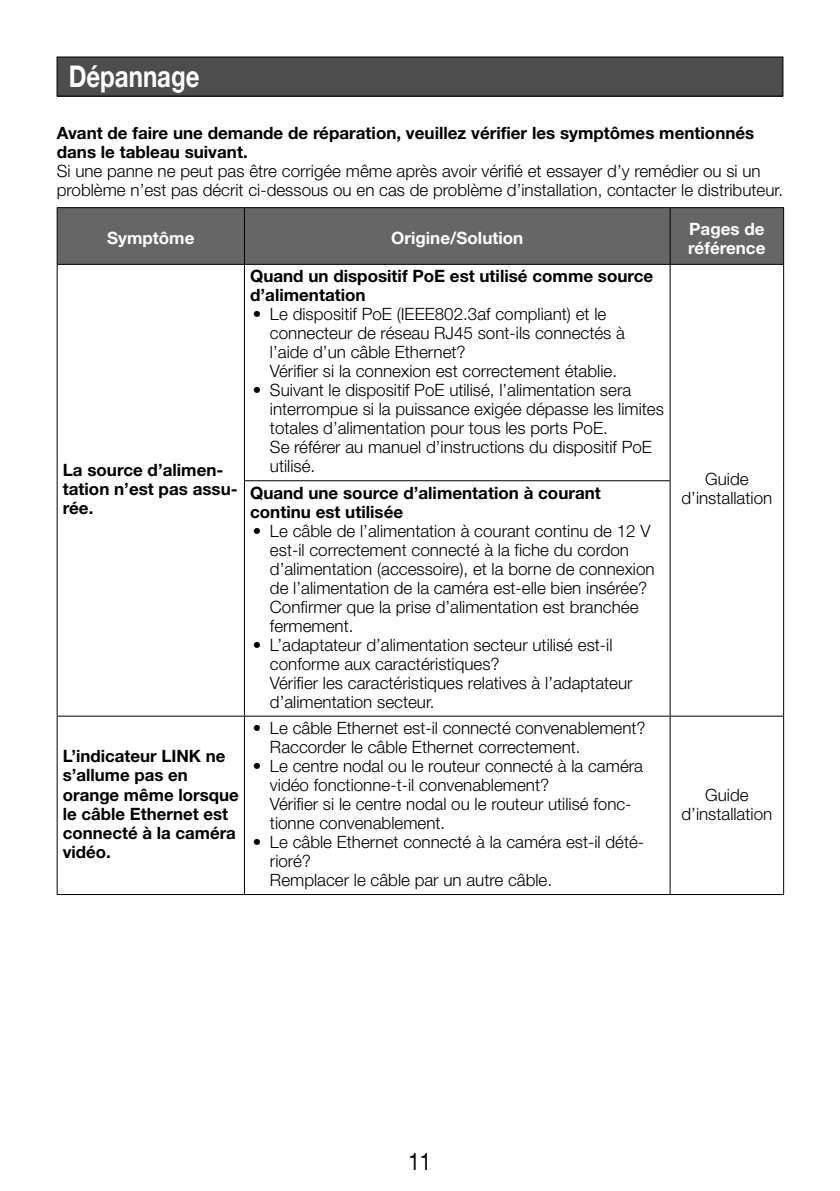
<style>
.page{position:relative;width:840px;height:1191px;background:#fff}
.page>*{position:absolute;margin:0;border:0;box-sizing:border-box;transform-origin:0 0}
.t1{font:700 30px "Helvetica Neue LT Std";color:#fff;scale:.8 1}
.t2{font:24px "Helvetica Neue LT Std";color:#000;scale:.85 1}
.t3{font:300 17px/19px "Helvetica Neue LT Std";color:#000}
.t4{font:700 17px/19px "Helvetica Neue LT Std";color:#000}
.t5{font:700 17px/19px "Helvetica Neue LT Std";color:#fff}
</style>
<div class="page">
<div style="left:58px;top:208px;width:724px;height:56px;background:#666"></div>
<hr style="left:57px;top:207px;width:187px;height:1px;background:#000">
<hr style="left:57px;top:208px;width:1px;height:56px;background:#000">
<hr style="left:57px;top:264px;width:187px;height:1px;background:#000">
<hr style="left:244px;top:207px;width:425px;height:1px;background:#000">
<hr style="left:244px;top:208px;width:1px;height:56px;background:#000">
<hr style="left:244px;top:264px;width:425px;height:1px;background:#000">
<hr style="left:669px;top:207px;width:114px;height:1px;background:#000">
<hr style="left:669px;top:208px;width:1px;height:56px;background:#000">
<hr style="left:782px;top:208px;width:1px;height:56px;background:#000">
<hr style="left:669px;top:264px;width:114px;height:1px;background:#000">
<hr style="left:57px;top:265px;width:1px;height:216px;background:#000">
<hr style="left:57px;top:481px;width:1px;height:234px;background:#000">
<hr style="left:57px;top:715px;width:187px;height:1px;background:#000">
<hr style="left:57px;top:716px;width:1px;height:178px;background:#000">
<hr style="left:782px;top:716px;width:1px;height:178px;background:#000">
<hr style="left:57px;top:894px;width:187px;height:1px;background:#000">
<hr style="left:244px;top:480px;width:426px;height:1px;background:#000">
<hr style="left:244px;top:715px;width:425px;height:1px;background:#000">
<hr style="left:244px;top:716px;width:1px;height:178px;background:#000">
<hr style="left:669px;top:716px;width:1px;height:178px;background:#000">
<hr style="left:244px;top:894px;width:425px;height:1px;background:#000">
<hr style="left:669px;top:894px;width:114px;height:1px;background:#000">
<hr style="left:669px;top:265px;width:1px;height:215px;background:#000">
<hr style="left:782px;top:265px;width:1px;height:216px;background:#000">
<hr style="left:669px;top:481px;width:1px;height:234px;background:#000">
<hr style="left:782px;top:481px;width:1px;height:234px;background:#000">
<hr style="left:669px;top:715px;width:114px;height:1px;background:#000">
<hr style="left:244px;top:265px;width:1px;height:215px;background:#000">
<hr style="left:244px;top:481px;width:1px;height:234px;background:#000">
<div style="left:57px;top:57px;width:725px;height:39px;background:#4d4d4d"></div>
<div style="left:57px;top:57px;width:725px;height:39px;border:1px solid #000"></div>
<h1 class="t1" style="left:69px;top:58px;width:165px">Dépannage</h1>
<p class="t4" style="left:57px;top:123px;width:698px">Avant de faire une demande de réparation, veuillez vérifier les symptômes mentionnés dans le tableau suivant.</p>
<p class="t3" style="left:57px;top:161px;width:727px">Si une panne ne peut pas être corrigée même après avoir vérifié et essayer d’y remédier ou si un problème n’est pas décrit ci-dessous ou en cas de problème d’installation, contacter le distributeur.</p>
<p class="t5" style="left:107px;top:228px;width:89px">Symptôme</p>
<p class="t5" style="left:391px;top:228px;width:133px">Origine/Solution</p>
<p class="t5" style="left:687px;top:219px;width:79px">Pages de référence</p>
<p class="t4" style="left:63px;top:460px;width:176px">La source d’alimen&shy;tation n’est pas assu&shy;rée.</p>
<p class="t4" style="left:63px;top:746px;width:177px">L’indicateur LINK ne s’allume pas en orange même lorsque le câble Ethernet est connecté à la caméra vidéo.</p>
<p class="t4" style="left:250px;top:266px;width:404px">Quand un dispositif PoE est utilisé comme source d’alimentation</p>
<p class="t3" style="left:270px;top:304px;width:356px;text-indent:-17px">• Le dispositif PoE (IEEE802.3af compliant) et le connecteur de réseau RJ45 sont-ils connectés à l’aide d’un câble Ethernet?<br>Vérifier si la connexion est correctement établie.</p>
<p class="t3" style="left:270px;top:380px;width:395px;text-indent:-17px">• Suivant le dispositif PoE utilisé, l’alimentation sera interrompue si la puissance exigée dépasse les limites totales d’alimentation pour tous les ports PoE.<br>Se référer au manuel d’instructions du dispositif PoE utilisé.</p>
<p class="t3" style="left:704px;top:469px;width:45px">Guide</p>
<p class="t4" style="left:250px;top:483px;width:352px">Quand une source d’alimentation à courant</p>
<p class="t3" style="left:681px;top:488px;width:92px">d’installation</p>
<p class="t4" style="left:250px;top:502px;width:154px">continu est utilisée</p>
<p class="t3" style="left:270px;top:521px;width:386px;text-indent:-17px">• Le câble de l’alimentation à courant continu de 12 V est-il correctement connecté à la fiche du cordon d’alimentation (accessoire), et la borne de connexion de l’alimentation de la caméra est-elle bien insérée?<br>Confirmer que la prise d’alimentation est branchée fermement.</p>
<p class="t3" style="left:270px;top:635px;width:364px;text-indent:-17px">• L’adaptateur d’alimentation secteur utilisé est-il conforme aux caractéristiques?<br>Vérifier les caractéristiques relatives à l’adaptateur d’alimentation secteur.</p>
<p class="t3" style="left:270px;top:718px;width:377px;text-indent:-17px">• Le câble Ethernet est-il connecté convenablement?<br>Raccorder le câble Ethernet correctement.</p>
<p class="t3" style="left:270px;top:756px;width:374px;text-indent:-17px">• Le centre nodal ou le routeur connecté à la caméra vidéo fonctionne-t-il convenablement?<br>Vérifier si le centre nodal ou le routeur utilisé fonc&shy;tionne convenablement.</p>
<p class="t3" style="left:270px;top:832px;width:375px;text-indent:-17px">• Le câble Ethernet connecté à la caméra est-il dété&shy;rioré?<br>Remplacer le câble par un autre câble.</p>
<p class="t3" style="left:681px;top:784px;width:92px;text-align:center">Guide d’installation</p>
<h2 class="t2" style="left:408px;top:1146px;width:28px">11</h2>
</div>
